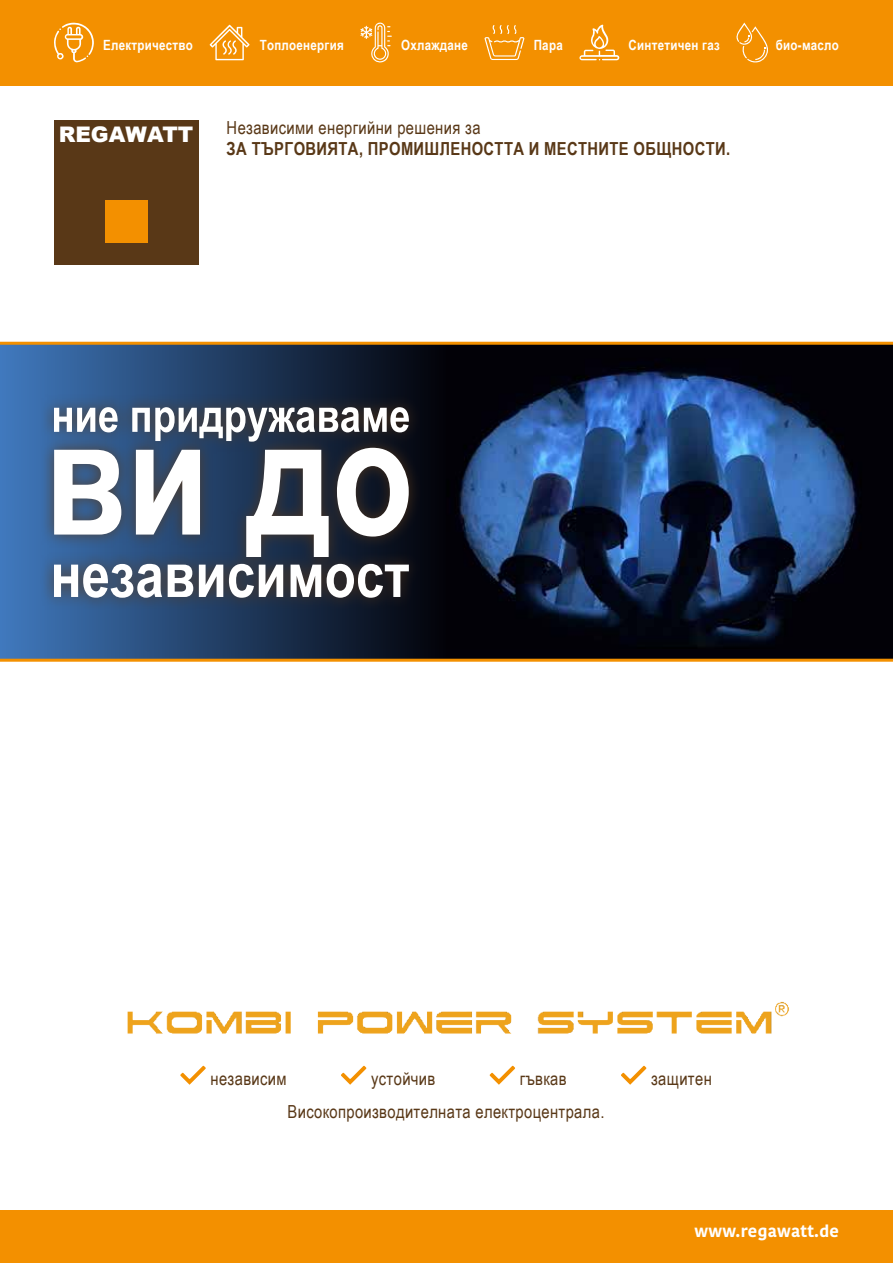
<style>
.page{position:relative;width:893px;height:1263px;background:#fff}
.page>*{position:absolute;margin:0;border:0;box-sizing:border-box;transform-origin:0 0}
.t1{font:900 21.45px "Arial";color:#fff}
.t2{font:18px "Arial Narrow";letter-spacing:.02em;color:#593817}
.t3{font:700 18px "Arial Narrow";letter-spacing:.02em;color:#593817}
.t4{font:700 16.5px "Kohinoor Bangla";letter-spacing:.02em;color:#fff}
.t5{font:700 14.1px "Arial Narrow";letter-spacing:.02em;color:#fff}
</style>
<div class="page">
<svg style="left:0;top:345px;width:893px;height:314px;background:#2c507d"></svg>
<img style="left:49px;top:345px;width:844px;height:303px">
<div style="left:0;top:1210px;width:893px;height:53px;background:#f39000"></div>
<div style="left:0;top:0;width:893px;height:85px;background:#f39000"></div>
<hr style="left:0;top:342px;width:893px;height:3px;background:#f39000">
<div style="left:54px;top:120px;width:144px;height:145px;background:#593817"></div>
<div style="left:105px;top:200px;width:42px;height:43px;background:#f39000"></div>
<svg style="left:210px;top:25px;width:40px;height:35px"></svg>
<svg style="left:54px;top:23px;width:40px;height:40px"></svg>
<svg style="left:360px;top:23px;width:32px;height:40px"></svg>
<svg style="left:579px;top:24px;width:40px;height:36px"></svg>
<svg style="left:485px;top:25px;width:40px;height:35px"></svg>
<svg style="left:736px;top:23px;width:32px;height:40px"></svg>
<hr style="left:0;top:659px;width:893px;height:3px;background:#f39000">
<img style="left:127px;top:1001px;width:662px;height:33px">
<div style="left:40px;top:393px;width:383px;height:219px;background:#593817;opacity:.75"></div>
<svg style="left:54px;top:564px;width:355px;height:34px"></svg>
<svg style="left:54px;top:448px;width:355px;height:109px"></svg>
<svg style="left:54px;top:407px;width:355px;height:35px"></svg>
<svg style="left:180px;top:1066px;width:26px;height:19px"></svg>
<svg style="left:341px;top:1066px;width:25px;height:19px"></svg>
<svg style="left:621px;top:1066px;width:25px;height:19px"></svg>
<svg style="left:490px;top:1066px;width:25px;height:19px"></svg>
<p class="t5" style="left:103px;top:34px;width:91px">Електричество</p>
<p class="t5" style="left:260px;top:34px;width:86px">Топлоенергия</p>
<p class="t5" style="left:401px;top:34px;width:68px">Охлаждане</p>
<p class="t5" style="left:534px;top:34px;width:31px">Пара</p>
<p class="t5" style="left:629px;top:34px;width:93px">Синтетичен газ</p>
<p class="t5" style="left:776px;top:34px;width:65px">био-масло</p>
<p class="t1" style="left:59px;top:119px;width:136px">REGAWATT</p>
<p class="t2" style="left:227px;top:114px;width:255px">Независими енергийни решения за</p>
<p class="t3" style="left:227px;top:135px;width:505px">ЗА ТЪРГОВИЯТА, ПРОМИШЛЕНОСТТА И МЕСТНИТЕ ОБЩНОСТИ.</p>
<p class="t2" style="left:211px;top:1065px;width:78px">независим</p>
<p class="t2" style="left:371px;top:1065px;width:66px">устойчив</p>
<p class="t2" style="left:520px;top:1065px;width:48px">гъвкав</p>
<p class="t2" style="left:651px;top:1065px;width:62px">защитен</p>
<p class="t2" style="left:288px;top:1098px;width:318px">Високопроизводителната електроцентрала.</p>
<p class="t4" style="left:694px;top:1217px;width:146px">www.regawatt.de</p>
</div>
